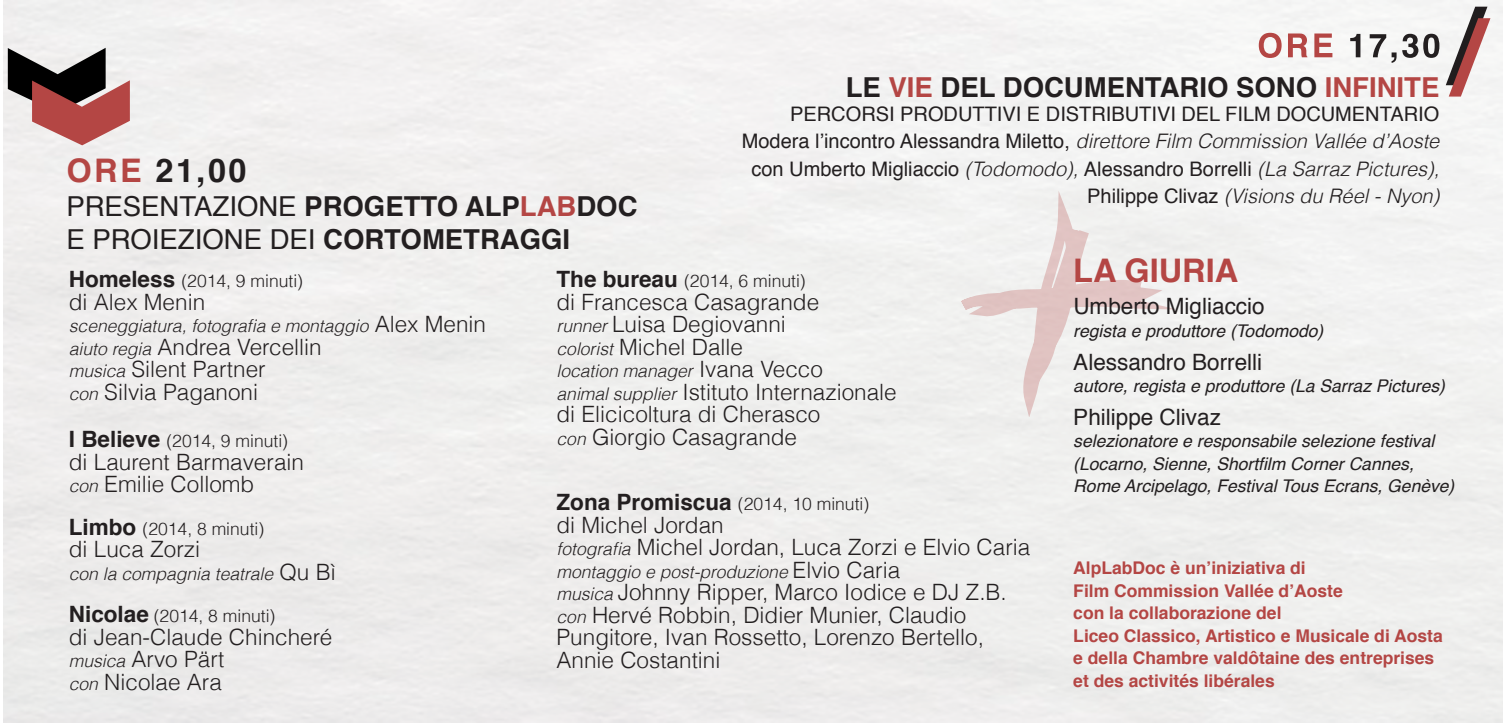
<style>
.page{position:relative;width:1503px;height:723px;background:#fff}
.page>*{position:absolute;margin:0;border:0;box-sizing:border-box;transform-origin:0 0}
.t1{font:700 32.5px "Helvetica";letter-spacing:.075em;color:#231f20}
.t2{font:700 32.5px "Helvetica";color:#b44644}
.t3{font:27.5px/33px "Helvetica";color:#231f20}
.t4{font:700 27.5px "Helvetica";color:#231f20}
.t5{font:300 22.5px/22.5px "Helvetica";color:#231f20}
.t6{font:22.5px "Helvetica";color:#231f20}
.t7{font:20px/27.5px "Helvetica";color:#231f20;text-align:right}
.t8{font:italic 17.5px/22.5px "Helvetica";color:#231f20}
.t9{font:700 17.5px/22.5px "Helvetica";color:#b44644}
.t10{font:300 17.5px "Helvetica";color:#231f20}
.t11{font:italic 300 17.5px "Helvetica";color:#231f20}
.s1{color:#b44644}
.s2{font-weight:700}
.s3{font-weight:700;color:#b44644}
.s4{font-weight:300;font-style:italic}
.s5{font-weight:700;font-size:22.5px}
.s6{font-style:normal;font-size:22.5px}
.s7{font-style:italic;font-size:17.5px}
</style>
<div class="page">
<svg style="left:8px;top:48px;width:122px;height:97px"></svg>
<svg style="left:1445px;top:7px;width:45px;height:90px"></svg>
<svg style="left:1258px;top:33px;width:23px;height:25px"></svg>
<svg style="left:1287px;top:33px;width:20px;height:24px"></svg>
<svg style="left:1314px;top:33px;width:18px;height:24px"></svg>
<svg style="left:1350px;top:34px;width:10px;height:23px"></svg>
<svg style="left:1369px;top:34px;width:27px;height:29px"></svg>
<svg style="left:1402px;top:34px;width:37px;height:24px"></svg>
<svg style="left:961px;top:190px;width:213px;height:226px"></svg>
<h1 class="t1" style="left:66px;top:145px;width:182px"><span class="s1">ORE</span> 21,00</h1>
<p class="t3" style="left:66px;top:191px;width:572px">PRESENTAZIONE <span class="s2">PROGETTO ALP</span><span class="s3">LAB</span><span class="s2">DOC<br></span>E PROIEZIONE DEI <span class="s2">CORTOMETRAGGI</span></p>
<p class="t4" style="left:845px;top:65px;width:595px">LE <span class="s1">VIE</span> DEL DOCUMENTARIO SONO <span class="s1">INFINITE</span></p>
<p class="t7" style="left:742px;top:100px;width:699px">PERCORSI PRODUTTIVI E DISTRIBUTIVI DEL FILM DOCUMENTARIO Modera l’incontro Alessandra Miletto, <span class="s4">direttore Film Commission Vallée d’Aoste </span>con Umberto Migliaccio <span class="s4">(Todomodo),</span> Alessandro Borrelli <span class="s4">(La Sarraz Pictures), </span>Philippe Clivaz <span class="s4">(Visions du Réel - Nyon)</span></p>
<p class="t10" style="left:69px;top:267px;width:236px"><span class="s5">Homeless</span> (2014, 9 minuti)</p>
<p class="t5" style="left:69px;top:290px;width:138px">di Alex Menin</p>
<p class="t11" style="left:69px;top:313px;width:419px">sceneggiatura, fotografia e montaggio <span class="s6">Alex Menin</span></p>
<p class="t5" style="left:69px;top:335px;width:254px"><span class="s7">aiuto regia</span> Andrea Vercellin <span class="s7">musica</span> Silent Partner<br><span class="s7">con</span> Silvia Paganoni</p>
<p class="t10" style="left:69px;top:427px;width:221px"><span class="s5">I Believe</span> (2014, 9 minuti)</p>
<p class="t5" style="left:69px;top:450px;width:237px">di Laurent Barmaverain <span class="s7">con</span> Emilie Collomb</p>
<p class="t10" style="left:69px;top:515px;width:197px"><span class="s5">Limbo</span> (2014, 8 minuti)</p>
<p class="t5" style="left:69px;top:537px;width:133px">di Luca Zorzi</p>
<p class="t11" style="left:69px;top:560px;width:268px">con la compagnia teatrale <span class="s6">Qu Bì</span></p>
<p class="t10" style="left:69px;top:602px;width:208px"><span class="s5">Nicolae</span> (2014, 8 minuti)</p>
<p class="t5" style="left:69px;top:625px;width:265px">di Jean-Claude Chincheré <span class="s7">musica</span> Arvo Pärt<br><span class="s7">con</span> Nicolae Ara</p>
<p class="t10" style="left:556px;top:267px;width:251px"><span class="s5">The bureau</span> (2014, 6 minuti)</p>
<p class="t5" style="left:556px;top:290px;width:264px">di Francesca Casagrande <span class="s7">runner</span> Luisa Degiovanni <span class="s7">colorist</span> Michel Dalle</p>
<p class="t11" style="left:556px;top:358px;width:268px">location manager <span class="s6">Ivana Vecco</span></p>
<p class="t5" style="left:556px;top:380px;width:342px"><span class="s7">animal supplier</span> Istituto Internazionale di Elicicoltura di Cherasco<br><span class="s7">con</span> Giorgio Casagrande</p>
<p class="t10" style="left:556px;top:490px;width:314px"><span class="s5">Zona Promiscua</span> (2014, 10 minuti)</p>
<p class="t5" style="left:556px;top:512px;width:475px">di Michel Jordan<br><span class="s7">fotografia</span> Michel Jordan, Luca Zorzi e Elvio Caria</p>
<p class="t11" style="left:556px;top:558px;width:345px">montaggio e post-produzione <span class="s6">Elvio Caria</span></p>
<p class="t5" style="left:556px;top:580px;width:452px"><span class="s7">musica</span> Johnny Ripper, Marco Iodice e DJ Z.B. <span class="s7">con</span> Hervé Robbin, Didier Munier, Claudio Pungitore, Ivan Rossetto, Lorenzo Bertello, Annie Costantini</p>
<h1 class="t2" style="left:1073px;top:244px;width:166px">LA GIURIA</h1>
<p class="t6" style="left:1073px;top:289px;width:193px">Umberto Migliaccio</p>
<p class="t8" style="left:1073px;top:320px;width:251px">regista e produttore (Todomodo)</p>
<p class="t6" style="left:1073px;top:344px;width:190px">Alessandro Borrelli</p>
<p class="t8" style="left:1073px;top:375px;width:373px">autore, regista e produttore (La Sarraz Pictures)</p>
<p class="t6" style="left:1073px;top:399px;width:149px">Philippe Clivaz</p>
<p class="t8" style="left:1073px;top:430px;width:382px">selezionatore e responsabile selezione festival (Locarno, Sienne, Shortfilm Corner Cannes,<br>Rome Arcipelago, Festival Tous Ecrans, Genève)</p>
<p class="t9" style="left:1073px;top:557px;width:371px">AlpLabDoc è un’iniziativa di<br>Film Commission Vallée d’Aoste<br>con la collaborazione del<br>Liceo Classico, Artistico e Musicale di Aosta e della Chambre valdôtaine des entreprises et des activités libérales</p>
</div>
